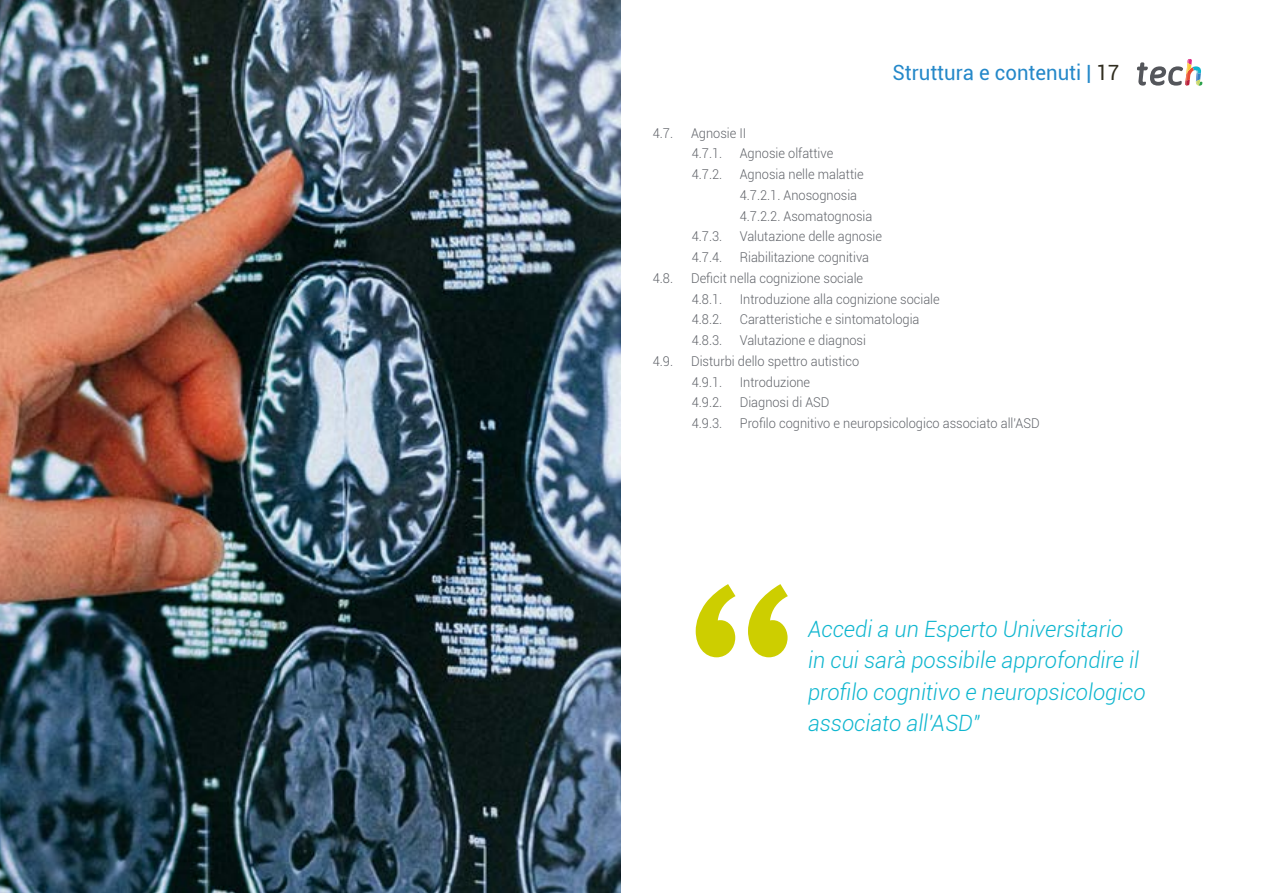
<style>
.page{position:relative;width:1263px;height:893px;background:#fff}
.page>*{position:absolute;margin:0;border:0;box-sizing:border-box;transform-origin:0 0}
.t1{font:italic 300 22.5px/31.5px "Roboto";color:#0fb6cf}
.t2{font:21px "Roboto";color:#2488c9}
.t3{font:300 13.5px/20.7px "Roboto";color:#61646a;scale:.95 1}
.s1{color:#312e20}
</style>
<div class="page">
<svg style="left:1137px;top:59px;width:65px;height:27px"></svg>
<img style="left:0;top:0;width:621px;height:893px">
<svg style="left:696px;top:584px;width:92px;height:73px"></svg>
<h2 class="t2" style="left:892px;top:57px;width:228px">Struttura e contenuti | <span class="s1">17</span></h2>
<p class="t3" style="left:653px;top:122px;width:23px">4.7.</p>
<p class="t3" style="left:691px;top:122px;width:60px">Agnosie II<br>4.7.1.</p>
<p class="t3" style="left:740px;top:143px;width:100px">Agnosie olfattive</p>
<p class="t3" style="left:692px;top:164px;width:34px">4.7.2.</p>
<p class="t3" style="left:740px;top:164px;width:141px">Agnosia nelle malattie<br>4.7.2.1. Anosognosia<br>4.7.2.2. Asomatognosia</p>
<p class="t3" style="left:692px;top:226px;width:34px">4.7.3.</p>
<p class="t3" style="left:740px;top:226px;width:151px">Valutazione delle agnosie</p>
<p class="t3" style="left:692px;top:247px;width:34px">4.7.4.</p>
<p class="t3" style="left:740px;top:247px;width:138px">Riabilitazione cognitiva</p>
<p class="t3" style="left:653px;top:267px;width:23px">4.8.</p>
<p class="t3" style="left:691px;top:267px;width:183px">Deficit nella cognizione sociale<br>4.8.1.</p>
<p class="t3" style="left:740px;top:288px;width:212px">Introduzione alla cognizione sociale</p>
<p class="t3" style="left:692px;top:309px;width:34px">4.8.2.</p>
<p class="t3" style="left:740px;top:309px;width:191px">Caratteristiche e sintomatologia</p>
<p class="t3" style="left:692px;top:330px;width:34px">4.8.3.</p>
<p class="t3" style="left:740px;top:330px;width:134px">Valutazione e diagnosi</p>
<p class="t3" style="left:653px;top:350px;width:23px">4.9.</p>
<p class="t3" style="left:691px;top:350px;width:178px">Disturbi dello spettro autistico<br>4.9.1.</p>
<p class="t3" style="left:740px;top:371px;width:76px">Introduzione</p>
<p class="t3" style="left:692px;top:392px;width:34px">4.9.2.</p>
<p class="t3" style="left:740px;top:392px;width:96px">Diagnosi di ASD</p>
<p class="t3" style="left:692px;top:413px;width:34px">4.9.3.</p>
<p class="t3" style="left:740px;top:413px;width:317px">Profilo cognitivo e neuropsicologico associato all'ASD</p>
<h1 class="t1" style="left:808px;top:612px;width:339px">Accedi a un Esperto Universitario in cui sarà possibile approfondire il profilo cognitivo e neuropsicologico associato all'ASD"</h1>
</div>
